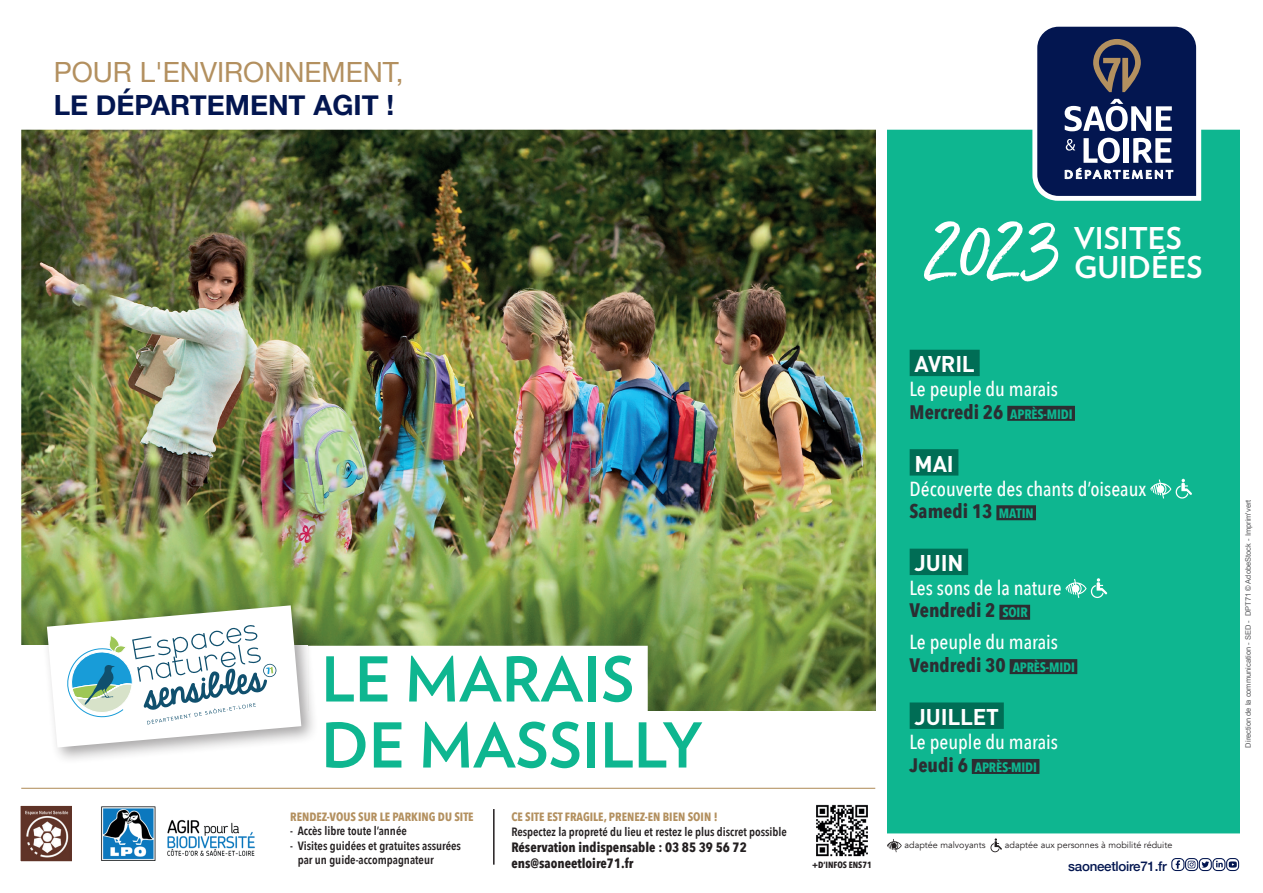
<style>
.page{position:relative;width:1263px;height:893px;background:#fff}
.page>*{position:absolute;margin:0;border:0;box-sizing:border-box;transform-origin:0 0}
.t1{font:700 61.65px/66px "Verlag";color:#0eb690}
.t2{font:700 30px/29.5px "Verlag";color:#fff}
.t3{font:28.5px "Helvetica Neue";color:#b3905f}
.t4{font:700 28.5px "Helvetica Neue";color:#031650}
.t5{font:27.75px "Helvetica Neue";color:#b3905f}
.t6{font:700 27.75px "Helvetica Neue";color:#031650}
.t7{font:700 22.5px "DIN";letter-spacing:-.01em;color:#fff}
.t8{font:500 20.25px "Avenir Next Condensed";color:#fff}
.t9{font:700 19.5px "Avenir Next Condensed";color:#2b2e32}
.t10{font:700 13.5px/16.2px "Avenir Next Condensed";color:#231f20}
.t11{font:700 13.5px "Avenir Next Condensed";letter-spacing:-.01em;color:#0eb690}
.t12{font:500 13.35px "Helvetica Neue";letter-spacing:-.02em;color:#031650}
.t13{font:600 12px/14.4px "Avenir Next Condensed";color:#231f20}
.t14{font:700 12px "Avenir Next Condensed";color:#b3905f}
.t15{font:9px "Avenir";color:#231f20}
.t16{font:700 9px "Avenir Next Condensed";color:#231f20}
.t17{font:7.5px "Arial";color:#57585a}
.s1{font-size:13.5px;color:#0eb690}
.s2{font-size:19.5px;color:#2b2e32}
</style>
<div class="page">
<img style="left:21px;top:129px;width:1219px;height:743px">
<svg style="left:1229px;top:861px;width:8px;height:7px"></svg>
<div style="left:1226px;top:858px;width:13px;height:13px;border:1px solid #031650;border-radius:4px"></div>
<div style="left:1199px;top:858px;width:13px;height:13px;border:1px solid #031650;border-radius:4px"></div>
<svg style="left:1171px;top:858px;width:38px;height:13px"></svg>
<svg style="left:1216px;top:861px;width:7px;height:6px"></svg>
<div style="left:1212px;top:858px;width:13px;height:13px;border:1px solid #031650;border-radius:4px"></div>
<img style="left:90px;top:794px;width:176px;height:78px">
<div style="left:20px;top:805px;width:53px;height:57px;background:#603327"></div>
<img style="left:25px;top:810px;width:44px;height:48px">
<div style="left:19px;top:804px;width:54px;height:59px;border:1px solid #fff"></div>
<img style="left:810px;top:798px;width:64px;height:64px">
<div style="left:5px;top:729px;width:568px;height:59px;background:#fff"></div>
<hr style="left:21px;top:788px;width:854px;height:1px;background:#b3905f">
<hr style="left:493px;top:809px;width:2px;height:56px;background:#231f20">
<div style="left:308px;top:646px;width:340px;height:66px;background:#fff"></div>
<div style="left:308px;top:712px;width:408px;height:66px;background:#fff"></div>
<div style="left:21px;top:646px;width:287px;height:121px;background:#fff"></div>
<svg style="left:1032px;top:26px;width:169px;height:174px"></svg>
<div style="left:41px;top:599px;width:278px;height:166px;background:#231f20;opacity:.4"></div>
<svg style="left:47px;top:605px;width:254px;height:142px"></svg>
<div style="left:910px;top:350px;width:70px;height:26px;background:#006d55"></div>
<div style="left:1007px;top:406px;width:68px;height:15px;background:#2b2e32"></div>
<div style="left:910px;top:449px;width:48px;height:27px;background:#006d55"></div>
<div style="left:996px;top:505px;width:40px;height:15px;background:#2b2e32"></div>
<div style="left:910px;top:549px;width:58px;height:26px;background:#006d55"></div>
<div style="left:999px;top:605px;width:31px;height:15px;background:#2b2e32"></div>
<div style="left:1010px;top:659px;width:67px;height:15px;background:#2b2e32"></div>
<div style="left:910px;top:702px;width:94px;height:27px;background:#006d55"></div>
<div style="left:972px;top:759px;width:67px;height:15px;background:#2b2e32"></div>
<svg style="left:1150px;top:479px;width:42px;height:20px"></svg>
<svg style="left:1065px;top:578px;width:42px;height:20px"></svg>
<svg style="left:924px;top:221px;width:134px;height:60px"></svg>
<svg style="left:887px;top:839px;width:15px;height:13px"></svg>
<svg style="left:990px;top:838px;width:12px;height:14px"></svg>
<h3 class="t3" style="left:53px;top:51px;width:355px">POUR L'ENVIRONNEMENT</h3>
<h3 class="t4" style="left:53px;top:83px;width:350px">LE DÉPARTEMENT AGIT !</h3>
<h3 class="t5" style="left:54px;top:52px;width:351px">POUR L'ENVIRONNEMENT,</h3>
<h3 class="t6" style="left:54px;top:83px;width:342px">LE DÉPARTEMENT AGIT !</h3>
<h1 class="t1" style="left:321px;top:643px;width:383px">LE MARAIS<br>DE MASSILLY</h1>
<p class="t14" style="left:290px;top:809px;width:185px">RENDEZ-VOUS SUR LE PARKING DU SITE</p>
<p class="t13" style="left:290px;top:824px;width:118px">- Accès libre toute l’année</p>
<p class="t13" style="left:298px;top:838px;width:165px;text-indent:-8px">- Visites guidées et gratuites assurées par un guide-accompagnateur</p>
<p class="t14" style="left:511px;top:810px;width:208px">CE SITE EST FRAGILE, PRENEZ-EN BIEN SOIN !</p>
<p class="t13" style="left:511px;top:824px;width:277px">Respectez la propreté du lieu et restez le plus discret possible</p>
<p class="t10" style="left:511px;top:839px;width:237px">Réservation indispensable : 03 85 39 56 72 ens@saoneetloire71.fr</p>
<p class="t16" style="left:812px;top:860px;width:61px">+D’INFOS ENS71</p>
<h2 class="t2" style="left:1074px;top:222px;width:130px">VISITES<br>GUIDÉES</h2>
<h3 class="t7" style="left:915px;top:349px;width:62px">AVRIL</h3>
<h3 class="t8" style="left:910px;top:377px;width:150px">Le peuple du marais</h3>
<h3 class="t9" style="left:910px;top:400px;width:164px">Mercredi 26 <span class="s1">APRÈS-MIDI</span></h3>
<h3 class="t7" style="left:915px;top:449px;width:41px">MAI</h3>
<h3 class="t8" style="left:910px;top:476px;width:238px">Découverte des chants d’oiseaux</h3>
<h3 class="t9" style="left:910px;top:499px;width:125px">Samedi 13 <span class="s1">MATIN</span></h3>
<h3 class="t7" style="left:915px;top:548px;width:50px">JUIN</h3>
<h3 class="t8" style="left:910px;top:576px;width:154px">Les sons de la nature</h3>
<h3 class="t9" style="left:910px;top:599px;width:120px">Vendredi 2 <span class="s1">SOIR</span></h3>
<h3 class="t8" style="left:910px;top:630px;width:150px">Le peuple du marais</h3>
<h3 class="t9" style="left:910px;top:653px;width:167px">Vendredi 30 <span class="s1">APRÈS-MIDI</span></h3>
<h3 class="t7" style="left:915px;top:702px;width:86px">JUILLET</h3>
<h3 class="t8" style="left:910px;top:730px;width:150px">Le peuple du marais</h3>
<p class="t11" style="left:910px;top:759px;width:129px"><span class="s2">Jeudi 6</span> APRÈS-MIDI</p>
<p class="t15" style="left:905px;top:839px;width:82px">adaptée malvoyants</p>
<p class="t15" style="left:1005px;top:839px;width:169px">adaptée aux personnes à mobilité réduite</p>
<p class="t12" style="left:1068px;top:856px;width:100px">saoneetloire71.fr</p>
<p class="t17" style="left:1243px;top:747px;width:249px;rotate:-90deg">Direction de la communication - SED - DPT71 © AdobeStock - Imprim'vert</p>
</div>
